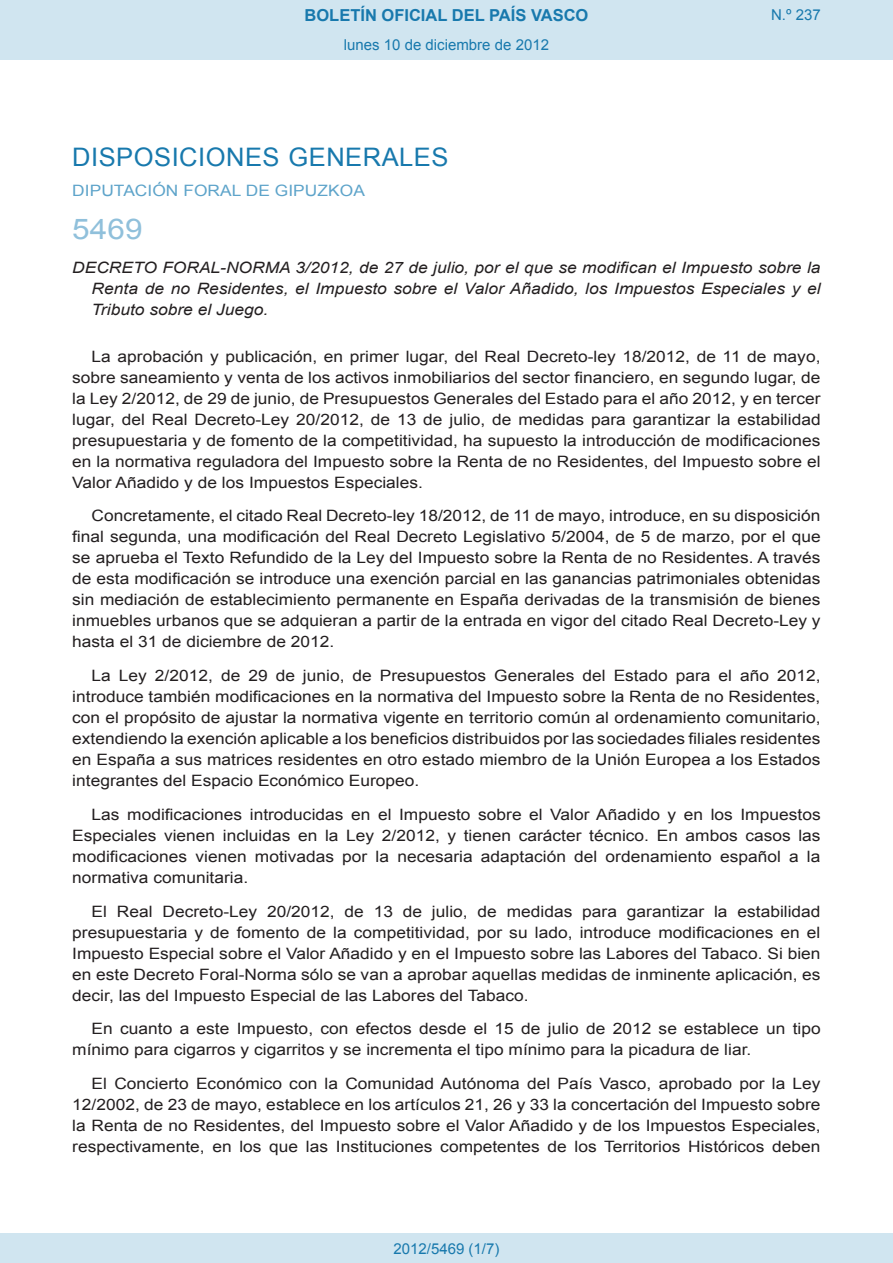
<style>
.page{position:relative;width:893px;height:1263px;background:#fff}
.page>*{position:absolute;margin:0;border:0;box-sizing:border-box;transform-origin:0 0}
.BOPVOrden{font:28.5px "Arial";color:#90c0db;scale:1.11 1}
.BOPVSeccion{font:25.5px "Arial";letter-spacing:.02em;color:#1879ad}
.t1{font:700 16.5px "Arial";color:#1879ad}
.BOPVDetalle{font:15.6px/21px "Arial";color:#231f20;text-align:justify;scale:1.11 1}
.BOPVTitulo{font:italic 15.6px/21px "Arial";color:#231f20;text-align:justify;scale:1.11 1}
.BOPVOrganismo{font:15.6px "Arial";letter-spacing:.005em;color:#5ea4ca;scale:1.11 1}
.Paginacion_Centro{font:15px "Arial";color:#1879ad}
</style>
<div class="page">
<div style="left:0;top:0;width:893px;height:60px;background:#d0e5f0"></div>
<div style="left:0;top:1233px;width:893px;height:30px;background:#d0e5f0"></div>
<p class="t1" style="left:305px;top:4px;width:285px">BOLETÍN OFICIAL DEL PAÍS VASCO</p>
<p class="Paginacion_Centro" style="left:344px;top:35px;width:207px">lunes 10 de diciembre de 2012</p>
<p class="Paginacion_Centro" style="left:771px;top:5px;width:51px">N.º 237</p>
<p class="BOPVSeccion" style="left:72px;top:141px;width:378px">DISPOSICIONES GENERALES</p>
<p class="BOPVOrganismo" style="left:72px;top:181px;width:265px">DIPUTACIÓN FORAL DE GIPUZKOA</p>
<p class="BOPVOrden" style="left:72px;top:211px;width:65px">5469</p>
<p class="BOPVTitulo" style="left:92px;top:257px;width:658px;text-indent:-19px">DECRETO FORAL-NORMA 3/2012, de 27 de julio, por el que se modifican el Impuesto sobre la Renta de no Residentes, el Impuesto sobre el Valor Añadido, los Impuestos Especiales y el Tributo sobre el Juego.</p>
<p class="BOPVDetalle" style="left:72px;top:346px;width:676px;text-indent:19px">La aprobación y publicación, en primer lugar, del Real Decreto-ley 18/2012, de 11 de mayo, sobre saneamiento y venta de los activos inmobiliarios del sector financiero, en segundo lugar, de la Ley 2/2012, de 29 de junio, de Presupuestos Generales del Estado para el año 2012, y en tercer lugar, del Real Decreto-Ley 20/2012, de 13 de julio, de medidas para garantizar la estabilidad presupuestaria y de fomento de la competitividad, ha supuesto la introducción de modificaciones en la normativa reguladora del Impuesto sobre la Renta de no Residentes, del Impuesto sobre el Valor Añadido y de los Impuestos Especiales.</p>
<p class="BOPVDetalle" style="left:72px;top:505px;width:676px;text-indent:19px">Concretamente, el citado Real Decreto-ley 18/2012, de 11 de mayo, introduce, en su disposición final segunda, una modificación del Real Decreto Legislativo 5/2004, de 5 de marzo, por el que se aprueba el Texto Refundido de la Ley del Impuesto sobre la Renta de no Residentes. A través de esta modificación se introduce una exención parcial en las ganancias patrimoniales obtenidas sin mediación de establecimiento permanente en España derivadas de la transmisión de bienes inmuebles urbanos que se adquieran a partir de la entrada en vigor del citado Real Decreto-Ley y hasta el 31 de diciembre de 2012.</p>
<p class="BOPVDetalle" style="left:72px;top:665px;width:676px;text-indent:19px">La Ley 2/2012, de 29 de junio, de Presupuestos Generales del Estado para el año 2012, introduce también modificaciones en la normativa del Impuesto sobre la Renta de no Residentes, con el propósito de ajustar la normativa vigente en territorio común al ordenamiento comunitario, extendiendo la exención aplicable a los beneficios distribuidos por las sociedades filiales residentes en España a sus matrices residentes en otro estado miembro de la Unión Europea a los Estados integrantes del Espacio Económico Europeo.</p>
<p class="BOPVDetalle" style="left:72px;top:804px;width:676px;text-indent:19px">Las modificaciones introducidas en el Impuesto sobre el Valor Añadido y en los Impuestos Especiales vienen incluidas en la Ley 2/2012, y tienen carácter técnico. En ambos casos las modificaciones vienen motivadas por la necesaria adaptación del ordenamiento español a la normativa comunitaria.</p>
<p class="BOPVDetalle" style="left:72px;top:901px;width:676px;text-indent:19px">El Real Decreto-Ley 20/2012, de 13 de julio, de medidas para garantizar la estabilidad presupuestaria y de fomento de la competitividad, por su lado, introduce modificaciones en el Impuesto Especial sobre el Valor Añadido y en el Impuesto sobre las Labores del Tabaco. Si bien en este Decreto Foral-Norma sólo se van a aprobar aquellas medidas de inminente aplicación, es decir, las del Impuesto Especial de las Labores del Tabaco.</p>
<p class="BOPVDetalle" style="left:72px;top:1018px;width:676px;text-indent:19px">En cuanto a este Impuesto, con efectos desde el 15 de julio de 2012 se establece un tipo mínimo para cigarros y cigarritos y se incrementa el tipo mínimo para la picadura de liar.</p>
<p class="BOPVDetalle" style="left:72px;top:1073px;width:676px;text-indent:19px">El Concierto Económico con la Comunidad Autónoma del País Vasco, aprobado por la Ley 12/2002, de 23 de mayo, establece en los artículos 21, 26 y 33 la concertación del Impuesto sobre la Renta de no Residentes, del Impuesto sobre el Valor Añadido y de los Impuestos Especiales, respectivamente, en los que las Instituciones competentes de los Territorios Históricos deben</p>
<p class="Paginacion_Centro" style="left:393px;top:1238px;width:107px">2012/5469 (1/7)</p>
</div>
